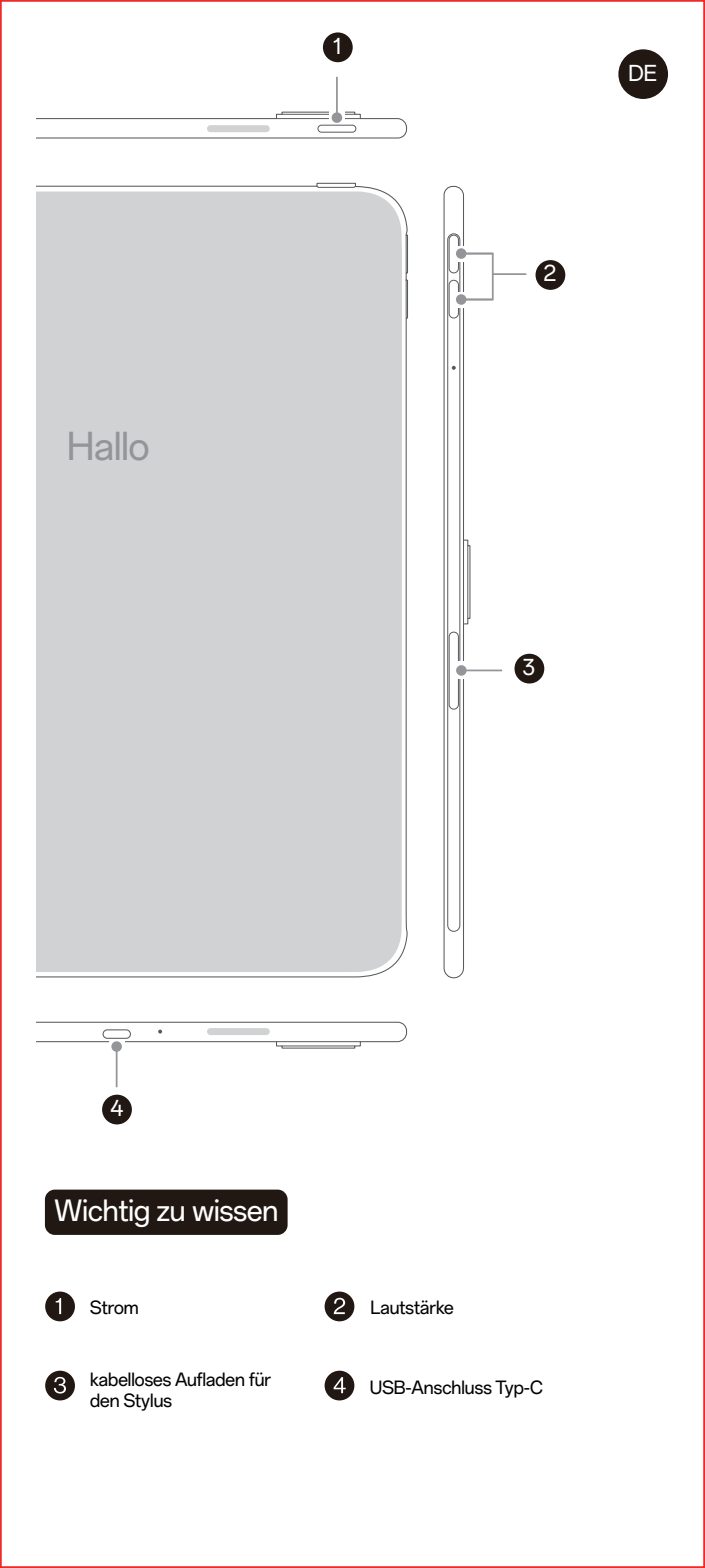
<style>
.page{position:relative;width:705px;height:1568px;background:#fff}
.page>*{position:absolute;margin:0;border:0;box-sizing:border-box;transform-origin:0 0}
.t1{font:36.75px "OPPO Sans";color:#939598}
.t2{font:28px "OPPO Sans";color:#fff}
.t3{font:21px "OPPO Sans";color:#fff}
.t4{font:17.5px/21px "OPPO Sans";color:#030303}
</style>
<div class="page">
<svg style="left:443px;top:185px;width:28px;height:794px"></svg>
<svg style="left:37px;top:1021px;width:370px;height:28px"></svg>
<svg style="left:37px;top:111px;width:370px;height:28px"></svg>
<div style="left:318px;top:125px;width:38px;height:7px;border:1px solid #595a5b;border-radius:4px"></div>
<div style="left:207px;top:125px;width:63px;height:7px;background:#d1d2d4;border-radius:4px"></div>
<div style="left:447px;top:233px;width:13px;height:698px;border:1px solid #595a5b;border-radius:6px"></div>
<svg style="left:37px;top:182px;width:371px;height:796px"></svg>
<div style="left:37px;top:191px;width:365px;height:781px;background:#d1d2d4"></div>
<div style="left:329px;top:76px;width:16px;height:47px;background:#fff"></div>
<hr style="left:336px;top:77px;width:2px;height:41px;background:#939598">
<div style="left:331px;top:112px;width:11px;height:11px;background:#939598;border-radius:50%"></div>
<div style="left:109px;top:1040px;width:15px;height:13px;background:#fff"></div>
<svg style="left:115px;top:1042px;width:6px;height:46px"></svg>
<hr style="left:116px;top:1046px;width:1px;height:41px;background:#939598">
<div style="left:111px;top:1041px;width:11px;height:11px;background:#939598;border-radius:50%"></div>
<div style="left:458px;top:661px;width:19px;height:18px;background:#fff"></div>
<div style="left:456px;top:662px;width:48px;height:16px;background:#fff"></div>
<hr style="left:461px;top:669px;width:41px;height:2px;background:#939598">
<div style="left:456px;top:665px;width:10px;height:11px;background:#939598;border-radius:50%"></div>
<hr style="left:492px;top:273px;width:34px;height:2px;background:#939598">
<div style="left:456px;top:246px;width:30px;height:15px;background:#fff"></div>
<div style="left:456px;top:292px;width:31px;height:15px;background:#fff"></div>
<div style="left:456px;top:248px;width:10px;height:11px;background:#939598;border-radius:50%"></div>
<div style="left:456px;top:294px;width:10px;height:11px;background:#939598;border-radius:50%"></div>
<div style="left:458px;top:253px;width:35px;height:47px;border:2px solid #939598"></div>
<div style="left:535px;top:260px;width:30px;height:30px;background:#211814;border-radius:50%"></div>
<div style="left:514px;top:654px;width:30px;height:29px;background:#211814;border-radius:50%"></div>
<div style="left:323px;top:32px;width:29px;height:30px;background:#211814;border-radius:50%"></div>
<div style="left:102px;top:1094px;width:30px;height:30px;background:#211814;border-radius:50%"></div>
<div style="left:618px;top:49px;width:49px;height:50px;background:#211814;border-radius:50%"></div>
<div style="left:45px;top:1370px;width:30px;height:30px;background:#211814;border-radius:50%"></div>
<svg style="left:54px;top:1377px;width:12px;height:16px"></svg>
<div style="left:45px;top:1291px;width:30px;height:30px;background:#211814;border-radius:50%"></div>
<svg style="left:56px;top:1298px;width:5px;height:16px"></svg>
<div style="left:324px;top:1291px;width:30px;height:30px;background:#211814;border-radius:50%"></div>
<svg style="left:333px;top:1297px;width:12px;height:17px"></svg>
<div style="left:45px;top:1189px;width:242px;height:46px;background:#211814;border-radius:10px"></div>
<div style="left:324px;top:1370px;width:30px;height:30px;background:#211814;border-radius:50%"></div>
<svg style="left:333px;top:1377px;width:12px;height:16px"></svg>
<div style="left:0;top:0;width:704px;height:1568px;border:4px solid #ee2928"></div>
<h1 class="t1" style="left:67px;top:416px;width:83px">Hallo</h1>
<p class="t3" style="left:333px;top:29px;width:10px">1</p>
<p class="t3" style="left:543px;top:256px;width:14px">2</p>
<p class="t3" style="left:628px;top:55px;width:30px">DE</p>
<p class="t3" style="left:522px;top:650px;width:14px">3</p>
<p class="t3" style="left:110px;top:1091px;width:14px">4</p>
<h2 class="t2" style="left:54px;top:1187px;width:225px">Wichtig zu wissen</h2>
<p class="t4" style="left:90px;top:1295px;width:50px">Strom</p>
<p class="t4" style="left:370px;top:1295px;width:85px">Lautstärke</p>
<p class="t4" style="left:90px;top:1367px;width:182px">kabelloses Aufladen für den Stylus</p>
<p class="t4" style="left:369px;top:1375px;width:175px">USB-Anschluss Typ-C</p>
</div>
